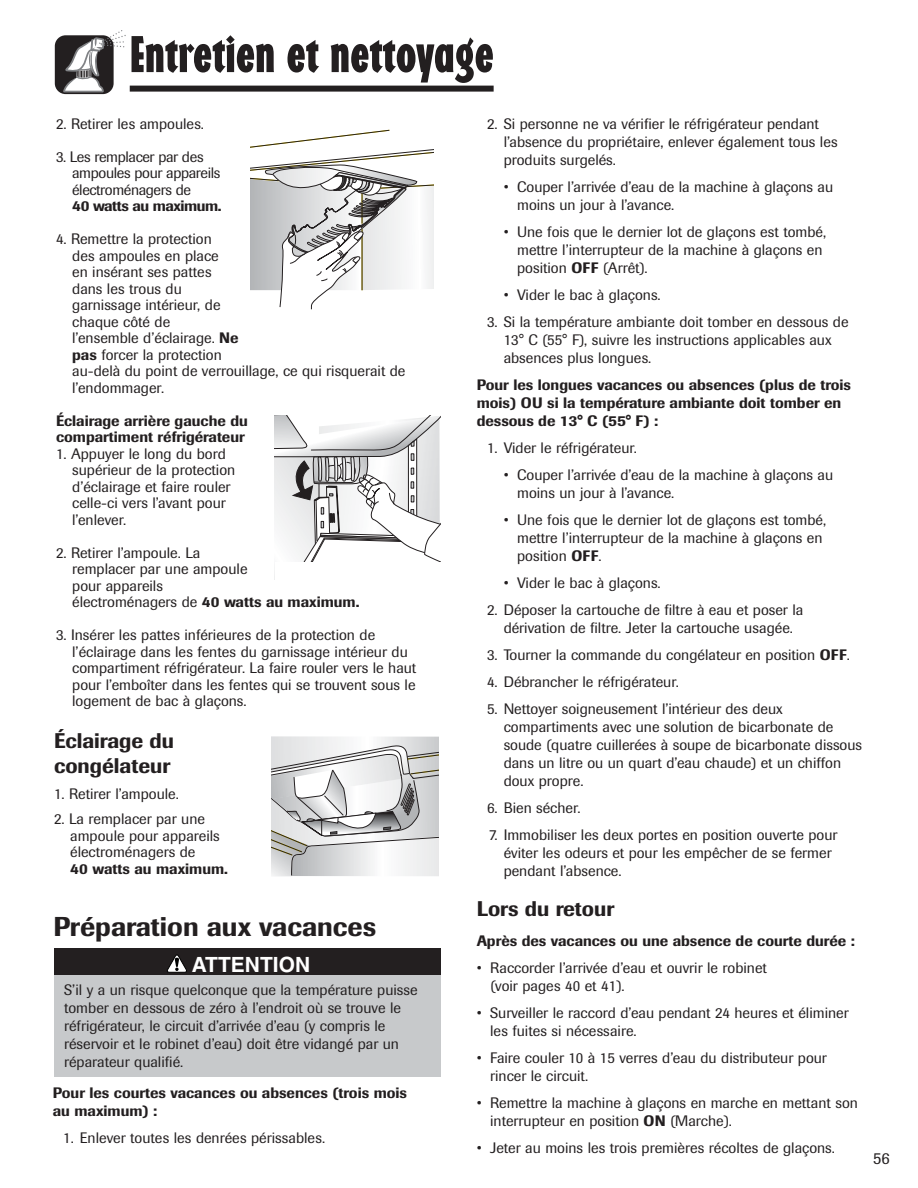
<style>
.page{position:relative;width:918px;height:1188px;background:#fff}
.page>*{position:absolute;margin:0;border:0;box-sizing:border-box;transform-origin:0 0}
.t1{font:54px "Regatta Condensed Plain";color:#231f20}
.t2{font:500 27px "Imago";color:#231f20}
.t3{font:500 21px/25.2px "Imago";color:#231f20}
.t4{font:700 21px "Helvetica";color:#fff}
.t5{font:16.5px "Imago";color:#231f20}
.t6{font:15px/18px "Imago";color:#231f20}
.t7{font:500 15px/18px "Imago";color:#231f20}
.t8{font:15px/16.5px "Imago";letter-spacing:-.025em;color:#231f20}
.t9{font:500 15px "Imago";letter-spacing:-.03em;color:#231f20}
.s1{font-weight:500}
</style>
<div class="page">
<div style="left:55px;top:35px;width:59px;height:59px;background:#231f20;border-radius:11px"></div>
<svg style="left:63px;top:30px;width:63px;height:63px"></svg>
<div style="left:130px;top:86px;width:364px;height:6px;background:#231f20"></div>
<svg style="left:250px;top:130px;width:183px;height:180px"></svg>
<svg style="left:275px;top:415px;width:165px;height:147px"></svg>
<svg style="left:271px;top:736px;width:167px;height:140px"></svg>
<div style="left:54px;top:972px;width:387px;height:105px;background:#c7c9cb"></div>
<div style="left:54px;top:948px;width:387px;height:27px;background:#231f20"></div>
<svg style="left:167px;top:954px;width:20px;height:19px"></svg>
<h1 class="t1" style="left:130px;top:33px;width:366px">Entretien et nettoyage</h1>
<p class="t6" style="left:56px;top:116px;width:150px">2. Retirer les ampoules.</p>
<p class="t8" style="left:72px;top:150px;width:150px;text-indent:-16px">3. Les remplacer par des ampoules pour appareils électroménagers de</p>
<p class="t9" style="left:72px;top:201px;width:151px">40 watts au maximum.</p>
<p class="t6" style="left:72px;top:232px;width:335px;line-height:16.5px;text-indent:-16px">4. Remettre la protection<br>des ampoules en place<br>en insérant ses pattes<br>dans les trous du<br>garnissage intérieur, de<br>chaque côté de<br>l’ensemble d’éclairage. <span class="s1">Ne<br>pas</span> forcer la protection<br>au-delà du point de verrouillage, ce qui risquerait de l’endommager.</p>
<p class="t7" style="left:56px;top:414px;width:193px;line-height:16.5px">Éclairage arrière gauche du compartiment réfrigérateur</p>
<p class="t6" style="left:72px;top:447px;width:165px;line-height:16.5px;text-indent:-16px">1. Appuyer le long du bord supérieur de la protection d’éclairage et faire rouler celle-ci vers l’avant pour l’enlever.</p>
<p class="t6" style="left:72px;top:546px;width:289px;line-height:16.5px;text-indent:-16px">2. Retirer l’ampoule. La<br>remplacer par une ampoule<br>pour appareils<br>électroménagers de <span class="s1">40 watts au maximum.</span></p>
<p class="t6" style="left:72px;top:628px;width:346px;line-height:16.5px;text-indent:-16px">3. Insérer les pattes inférieures de la protection de l’éclairage dans les fentes du garnissage intérieur du compartiment réfrigérateur. La faire rouler vers le haut pour l’emboîter dans les fentes qui se trouvent sous le logement de bac à glaçons.</p>
<h3 class="t3" style="left:54px;top:730px;width:121px">Éclairage du congélateur</h3>
<p class="t6" style="left:54px;top:786px;width:126px">1. Retirer l’ampoule.</p>
<p class="t6" style="left:70px;top:812px;width:151px;line-height:16.5px;text-indent:-16px">2. La remplacer par une ampoule pour appareils électroménagers de</p>
<p class="t7" style="left:70px;top:861px;width:159px">40 watts au maximum.</p>
<h2 class="t2" style="left:54px;top:917px;width:324px">Préparation aux vacances</h2>
<h3 class="t4" style="left:192px;top:957px;width:120px">ATTENTION</h3>
<p class="t6" style="left:64px;top:982px;width:355px">S’il y a un risque quelconque que la température puisse tomber en dessous de zéro à l’endroit où se trouve le réfrigérateur, le circuit d’arrivée d’eau (y compris le réservoir et le robinet d’eau) doit être vidangé par un réparateur qualifié.</p>
<p class="t7" style="left:53px;top:1085px;width:356px">Pour les courtes vacances ou absences (trois mois au maximum) :</p>
<p class="t6" style="left:63px;top:1130px;width:263px">1. Enlever toutes les denrées périssables.</p>
<p class="t6" style="left:504px;top:116px;width:336px;text-indent:-17px">2. Si personne ne va vérifier le réfrigérateur pendant l’absence du propriétaire, enlever également tous les produits surgelés.</p>
<p class="t6" style="left:517px;top:179px;width:318px;text-indent:-13px">• Couper l’arrivée d’eau de la machine à glaçons au moins un jour à l’avance.</p>
<p class="t6" style="left:517px;top:224px;width:311px;text-indent:-13px">• Une fois que le dernier lot de glaçons est tombé, mettre l’interrupteur de la machine à glaçons en position <span class="s1">OFF</span> (Arrêt).</p>
<p class="t6" style="left:504px;top:287px;width:159px">• Vider le bac à glaçons.</p>
<p class="t6" style="left:504px;top:314px;width:346px;text-indent:-17px">3. Si la température ambiante doit tomber en dessous de<br>13° C (55° F), suivre les instructions applicables aux absences plus longues.</p>
<p class="t7" style="left:477px;top:377px;width:376px">Pour les longues vacances ou absences (plus de trois mois) OU si la température ambiante doit tomber en dessous de 13° C (55° F) :</p>
<p class="t6" style="left:487px;top:440px;width:151px">1. Vider le réfrigérateur.</p>
<p class="t6" style="left:517px;top:467px;width:318px;text-indent:-14px">• Couper l’arrivée d’eau de la machine à glaçons au moins un jour à l’avance.</p>
<p class="t6" style="left:517px;top:512px;width:311px;text-indent:-14px">• Une fois que le dernier lot de glaçons est tombé, mettre l’interrupteur de la machine à glaçons en position <span class="s1">OFF</span>.</p>
<p class="t6" style="left:504px;top:575px;width:159px">• Vider le bac à glaçons.</p>
<p class="t6" style="left:487px;top:602px;width:318px;text-align:center">2. Déposer la cartouche de filtre à eau et poser la dérivation de filtre. Jeter la cartouche usagée.</p>
<p class="t6" style="left:487px;top:647px;width:364px">3. Tourner la commande du congélateur en position <span class="s1">OFF</span>.</p>
<p class="t6" style="left:487px;top:674px;width:193px">4. Débrancher le réfrigérateur.</p>
<p class="t6" style="left:504px;top:701px;width:360px;text-indent:-17px">5. Nettoyer soigneusement l’intérieur des deux compartiments avec une solution de bicarbonate de soude (quatre cuillerées à soupe de bicarbonate dissous dans un litre ou un quart d’eau chaude) et un chiffon doux propre.</p>
<p class="t6" style="left:487px;top:800px;width:95px">6. Bien sécher.</p>
<p class="t6" style="left:504px;top:827px;width:335px;text-indent:-14px">7. Immobiliser les deux portes en position ouverte pour éviter les odeurs et pour les empêcher de se fermer pendant l’absence.</p>
<h3 class="t3" style="left:477px;top:898px;width:139px">Lors du retour</h3>
<p class="t7" style="left:477px;top:933px;width:380px">Après des vacances ou une absence de courte durée :</p>
<p class="t6" style="left:490px;top:960px;width:278px;text-indent:-14px">• Raccorder l’arrivée d’eau et ouvrir le robinet (voir pages 40 et 41).</p>
<p class="t6" style="left:490px;top:1005px;width:360px;text-indent:-14px">• Surveiller le raccord d’eau pendant 24 heures et éliminer les fuites si nécessaire.</p>
<p class="t6" style="left:490px;top:1050px;width:338px;text-indent:-14px">• Faire couler 10 à 15 verres d’eau du distributeur pour rincer le circuit.</p>
<p class="t6" style="left:490px;top:1095px;width:369px;text-indent:-14px">• Remettre la machine à glaçons en marche en mettant son interrupteur en position <span class="s1">ON</span> (Marche).</p>
<p class="t6" style="left:477px;top:1140px;width:360px">• Jeter au moins les trois premières récoltes de glaçons.</p>
<p class="t5" style="left:873px;top:1152px;width:18px">56</p>
</div>
